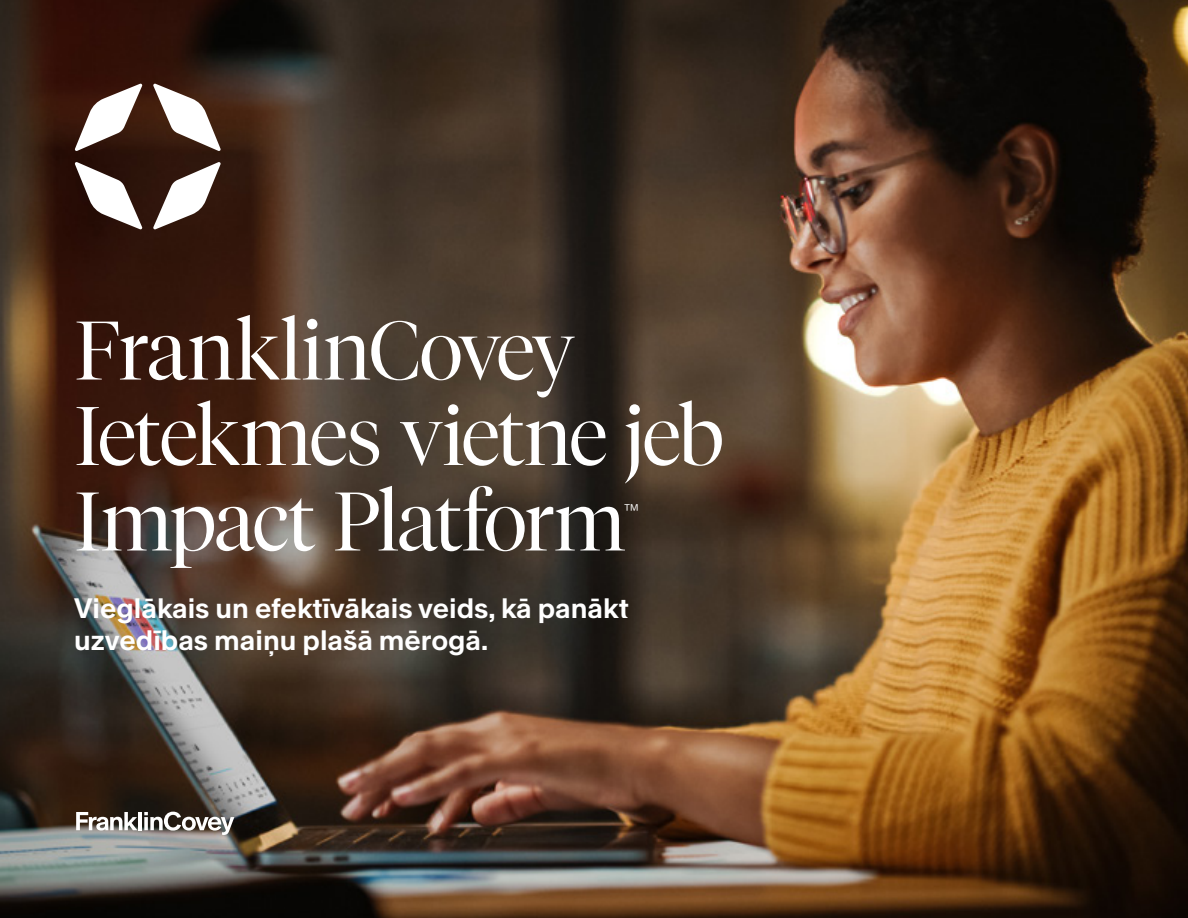
<style>
.page{position:relative;width:1188px;height:918px;background:#fff}
.page>*{position:absolute;margin:0;border:0;box-sizing:border-box;transform-origin:0 0}
.t1{font:300 82.5px/85.5px "Tiempos Fine";letter-spacing:-.025em;color:#fff}
.t2{font:700 27px/32.4px "Rand";color:#fff}
.t3{font:14.85px "Rand";color:#fff}
</style>
<div class="page">
<img style="left:0;top:0;width:1188px;height:918px">
<svg style="left:76px;top:812px;width:61px;height:19px"></svg>
<hr style="left:138px;top:812px;width:4px;height:18px;background:#fff">
<svg style="left:144px;top:812px;width:90px;height:23px"></svg>
<svg style="left:74px;top:83px;width:147px;height:147px"></svg>
<h1 class="t1" style="left:74px;top:307px;width:651px">FranklinCovey<br>Ietekmes vietne jeb<br>Impact Platform</h1>
<p class="t3" style="left:624px;top:498px;width:16px">™</p>
<p class="t2" style="left:74px;top:589px;width:556px">Vieglākais un efektīvākais veids, kā panākt uzvedības maiņu plašā mērogā.</p>
</div>
